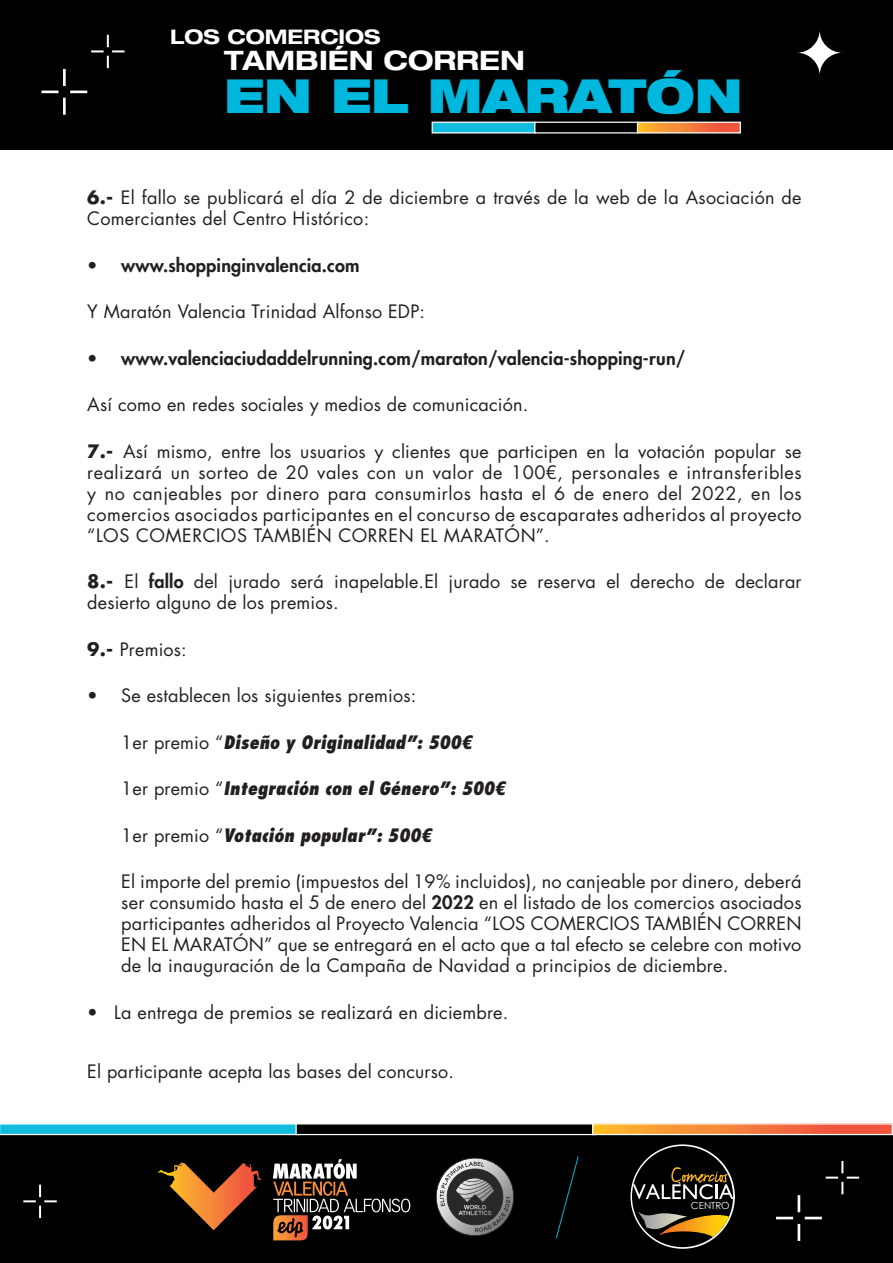
<style>
.page{position:relative;width:893px;height:1263px;background:#fff}
.page>*{position:absolute;margin:0;border:0;box-sizing:border-box;transform-origin:0 0}
.t1{font:900 expanded 46.95px "Helvetica Neue LT Std";color:#00b8de}
.t2{font:700 expanded 26.85px "Helvetica Neue LT Std";color:#fff}
.t3{font:700 expanded 20.1px "Helvetica Neue LT Std";color:#fff}
.t4{font:18px/21px "Futura Std";letter-spacing:.01em;color:#231f20}
.t5{font:italic 800 condensed 18px "Futura Std";letter-spacing:.01em;color:#231f20}
.t6{font:800 18px "Futura Std";letter-spacing:.01em;color:#231f20}
.t7{font:9.75px "Century Gothic";color:#fff}
.s1{font-weight:700}
.s2{font-weight:800}
.s3{font-weight:400;font-style:normal;font-stretch:normal}
</style>
<div class="page">
<div style="left:0;top:0;width:893px;height:150px;background:#000"></div>
<div style="left:0;top:1135px;width:893px;height:128px;background:#000"></div>
<div style="left:432px;top:122px;width:104px;height:12px;background:#11bddf;border:1px solid #fff"></div>
<div style="left:534px;top:122px;width:104px;height:12px;background:#000;border:1px solid #fff"></div>
<svg style="left:639px;top:124px;width:100px;height:8px"></svg>
<div style="left:637px;top:122px;width:104px;height:12px;border:1px solid #fff"></div>
<hr style="left:63px;top:69px;width:3px;height:17px;background:#fff">
<hr style="left:63px;top:98px;width:3px;height:17px;background:#fff">
<svg style="left:70px;top:91px;width:17px;height:2px"></svg>
<svg style="left:41px;top:91px;width:18px;height:2px"></svg>
<svg style="left:91px;top:35px;width:34px;height:33px"></svg>
<svg style="left:797px;top:30px;width:45px;height:46px"></svg>
<svg style="left:0;top:1124px;width:295px;height:10px"></svg>
<div style="left:295px;top:1123px;width:301px;height:12px;background:#000;border:1px solid #fff"></div>
<svg style="left:594px;top:1125px;width:297px;height:8px"></svg>
<div style="left:592px;top:1123px;width:301px;height:12px;border:1px solid #fff"></div>
<svg style="left:555px;top:1156px;width:24px;height:83px"></svg>
<div style="left:630px;top:1144px;width:105px;height:105px;border:3px solid #fff;border-radius:50%"></div>
<div style="left:632px;top:1146px;width:101px;height:101px;background:#000001;border-radius:50%"></div>
<img style="left:638px;top:1211px;width:41px;height:19px">
<img style="left:659px;top:1215px;width:70px;height:22px">
<svg style="left:633px;top:1167px;width:100px;height:32px"></svg>
<svg style="left:436px;top:1158px;width:78px;height:78px"></svg>
<svg style="left:776px;top:1161px;width:83px;height:80px"></svg>
<svg style="left:23px;top:1185px;width:34px;height:33px"></svg>
<svg style="left:160px;top:1162px;width:102px;height:30px"></svg>
<svg style="left:273px;top:1159px;width:137px;height:81px"></svg>
<p class="t3" style="left:170px;top:24px;width:212px">LOS COMERCIOS</p>
<h2 class="t2" style="left:224px;top:44px;width:302px">TAMBIÉN CORREN</h2>
<h1 class="t1" style="left:224px;top:66px;width:520px">EN EL MARATÓN</h1>
<p class="t4" style="left:87px;top:187px;width:716px"><span class="s1">6.-</span> El fallo se publicará el día 2 de diciembre a través de la web de la Asociación de<br>Comerciantes del Centro Histórico:</p>
<p class="t6" style="left:87px;top:254px;width:274px">• www.shoppinginvalencia.com</p>
<p class="t4" style="left:87px;top:301px;width:339px">Y Maratón Valencia Trinidad Alfonso EDP:</p>
<p class="t6" style="left:87px;top:347px;width:600px">• www.valenciaciudaddelrunning.com/maraton/valencia-shopping-run/</p>
<p class="t4" style="left:87px;top:394px;width:442px">Así como en redes sociales y medios de comunicación.</p>
<p class="t4" style="left:87px;top:441px;width:716px;text-align:justify"><span class="s1">7.-</span> Así mismo, entre los usuarios y clientes que participen en la votación popular se realizará un sorteo de 20 vales con un valor de 100€, personales e intransferibles y no canjeables por dinero para consumirlos hasta el 6 de enero del 2022, en los comercios asociados participantes en el concurso de escaparates adheridos al proyecto “LOS COMERCIOS TAMBIÉN CORREN EL MARATÓN”.</p>
<p class="t4" style="left:87px;top:571px;width:716px"><span class="s1">8.-</span> El <span class="s2">fallo</span> del jurado será inapelable.El jurado se reserva el derecho de declarar desierto alguno de los premios.</p>
<p class="t4" style="left:87px;top:639px;width:101px"><span class="s1">9.-</span> Premios:</p>
<p class="t4" style="left:87px;top:685px;width:331px">• Se establecen los siguientes premios:</p>
<p class="t5" style="left:121px;top:731px;width:352px"><span class="s3">1er premio “</span>Diseño y Originalidad”: 500€</p>
<p class="t5" style="left:121px;top:777px;width:386px"><span class="s3">1er premio “</span>Integración con el Género”: 500€</p>
<p class="t5" style="left:121px;top:824px;width:312px"><span class="s3">1er premio “</span>Votación popular”: 500€</p>
<p class="t4" style="left:121px;top:871px;width:682px;text-align:justify">El importe del premio (impuestos del 19% incluidos), no canjeable por dinero, deberá ser consumido hasta el 5 de enero del <span class="s2">2022</span> en el listado de los comercios asociados participantes adheridos al Proyecto Valencia “LOS COMERCIOS TAMBIÉN CORREN EN EL MARATÓN” que se entregará en el acto que a tal efecto se celebre con motivo de la inauguración de la Campaña de Navidad a principios de diciembre.</p>
<p class="t4" style="left:87px;top:1002px;width:423px">• La entrega de premios se realizará en diciembre.</p>
<p class="t4" style="left:87px;top:1061px;width:368px">El participante acepta las bases del concurso.</p>
<p class="t7" style="left:691px;top:1199px;width:40px">CENTRO</p>
</div>
